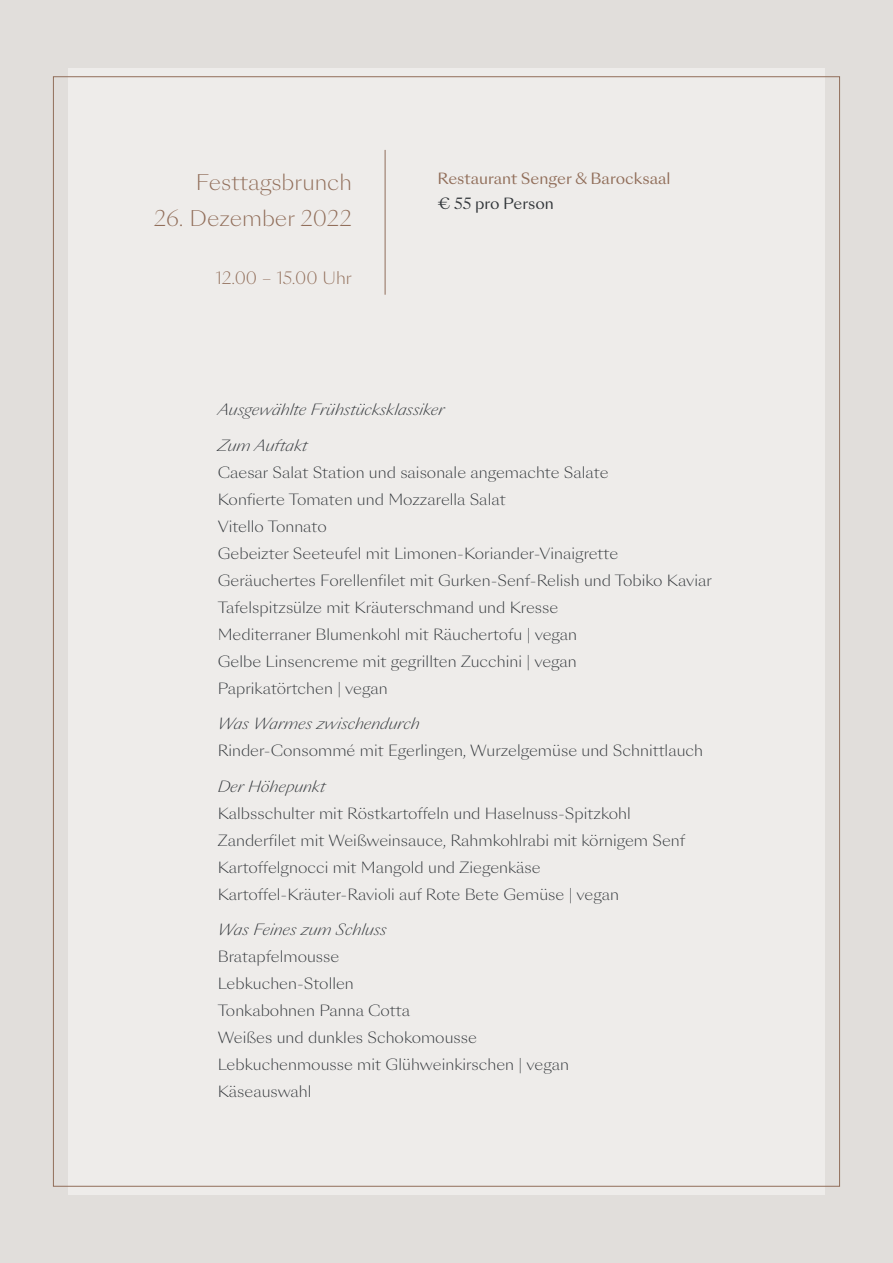
<style>
.page{position:relative;width:893px;height:1263px;background:#e1dedb}
.page>*{position:absolute;margin:0;border:0;box-sizing:border-box;transform-origin:0 0}
.t1{font:300 21px "Sang Bleu Sunrise";color:#916e5a}
.t2{font:300 16.5px "Sang Bleu Sunrise";color:#916e5a}
.t3{font:300 15px/27px "Sang Bleu Sunrise";color:#32363a}
.t4{font:italic 300 15px "Sang Bleu Sunrise";color:#32363a}
.t5{font:15px "Sang Bleu Sunrise";color:#916e5a}
.t6{font:15px "Sang Bleu Sunrise";color:#32363a}
</style>
<div class="page">
<div style="left:68px;top:68px;width:757px;height:1127px;background:#eeecea"></div>
<hr style="left:385px;top:150px;width:1px;height:145px;background:#916e5a">
<h1 class="t1" style="left:196px;top:168px;width:157px">Festtagsbrunch</h1>
<h1 class="t1" style="left:154px;top:204px;width:200px">26. Dezember 2022</h1>
<p class="t2" style="left:216px;top:267px;width:138px">12.00 – 15.00 Uhr</p>
<p class="t5" style="left:437px;top:168px;width:235px">Restaurant Senger &amp; Barocksaal</p>
<p class="t6" style="left:437px;top:193px;width:118px">€ 55 pro Person</p>
<p class="t4" style="left:218px;top:400px;width:228px">Ausgewählte Frühstücksklassiker</p>
<p class="t4" style="left:218px;top:435px;width:91px">Zum Auftakt</p>
<p class="t3" style="left:218px;top:459px;width:496px">Caesar Salat Station und saisonale angemachte Salate<br>Konfierte Tomaten und Mozzarella Salat<br>Vitello Tonnato<br>Gebeizter Seeteufel mit Limonen-Koriander-Vinaigrette Geräuchertes Forellenfilet mit Gurken-Senf-Relish und Tobiko Kaviar Tafelspitzsülze mit Kräuterschmand und Kresse<br>Mediterraner Blumenkohl mit Räuchertofu | vegan<br>Gelbe Linsencreme mit gegrillten Zucchini | vegan<br>Paprikatörtchen | vegan</p>
<p class="t4" style="left:218px;top:714px;width:203px">Was Warmes zwischendurch</p>
<p class="t3" style="left:218px;top:738px;width:487px">Rinder-Consommé mit Egerlingen, Wurzelgemüse und Schnittlauch</p>
<p class="t4" style="left:218px;top:776px;width:109px">Der Höhepunkt</p>
<p class="t3" style="left:218px;top:801px;width:469px">Kalbsschulter mit Röstkartoffeln und Haselnuss-Spitzkohl Zanderfilet mit Weißweinsauce, Rahmkohlrabi mit körnigem Senf Kartoffelgnocci mit Mangold und Ziegenkäse Kartoffel-Kräuter-Ravioli auf Rote Bete Gemüse | vegan</p>
<p class="t4" style="left:218px;top:920px;width:170px">Was Feines zum Schluss</p>
<p class="t3" style="left:218px;top:944px;width:353px">Bratapfelmousse<br>Lebkuchen-Stollen<br>Tonkabohnen Panna Cotta<br>Weißes und dunkles Schokomousse<br>Lebkuchenmousse mit Glühweinkirschen | vegan<br>Käseauswahl</p>
</div>
